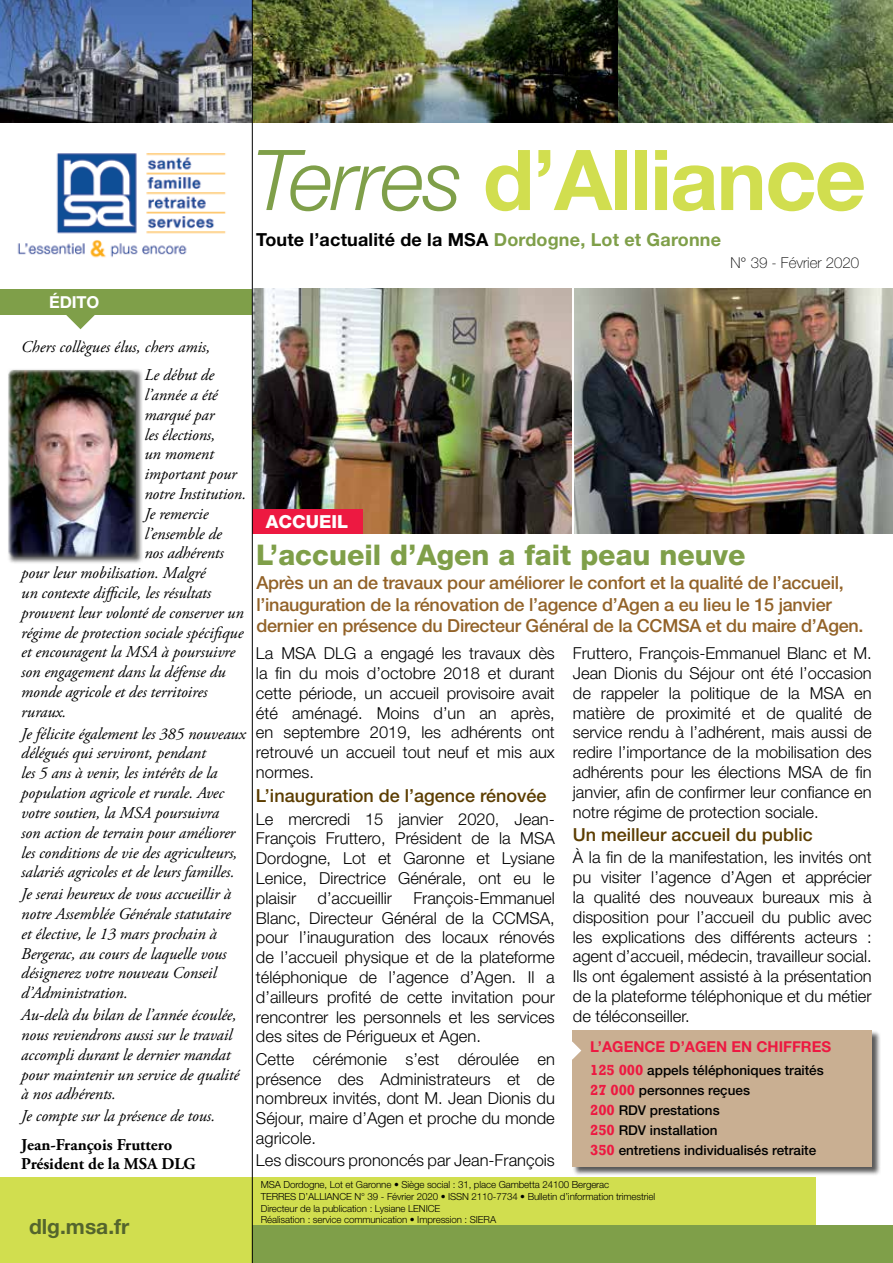
<style>
.page{position:relative;width:893px;height:1263px;background:#fff}
.page>*{position:absolute;margin:0;border:0;box-sizing:border-box;transform-origin:0 0}
.t1{font:700 84px "Helvetica Neue LT Std";letter-spacing:-.02em;color:#d1de4f}
.t2{font:800 28.5px "Helvetica Neue LT Std";color:#7f9f49}
.t3{font:700 21px "Helvetica Neue LT Std";color:#54652d}
.t4{font:500 18px/21.6px "Helvetica Neue LT Std";letter-spacing:-.015em;color:#926228}
.t5{font:500 18px "Helvetica Neue LT Std";color:#5c3d00}
.t6{font:700 18px "Helvetica Neue LT Std";letter-spacing:.01em;color:#000}
.t7{font:800 18px "Helvetica Neue LT Std";color:#fff}
.t8{font:300 16.5px/19.8px "Helvetica Neue LT Std";color:#000;text-align:justify}
.t9{font:italic 16.5px/19.8px "Adobe Garamond Pro";letter-spacing:-.005em;color:#000}
.t10{font:700 16.5px/19.8px "Adobe Garamond Pro";color:#000}
.t11{font:700 16.5px "Helvetica Neue LT Std";letter-spacing:-.01em;color:#fff}
.t12{font:700 15px "Helvetica Neue LT Std";color:#ed1941}
.t13{font:100 15px "Helvetica Neue LT Std";color:#000}
.t14{font:500 13.5px/20.1px "Helvetica Neue LT Std";color:#000}
.t15{font:300 9.75px/11.7px "Helvetica Neue LT Std";letter-spacing:-.01em;color:#000}
.s1{font-weight:300;font-style:italic;color:#7f9f49}
.s2{font-size:90px}
.s3{color:#7f9f49}
.s4{font-family:"Rockwell";font-weight:700;font-size:15px;color:#ed1941}
</style>
<div class="page">
<img style="left:253px;top:289px;width:318px;height:245px">
<img style="left:574px;top:289px;width:319px;height:245px">
<img style="left:0;top:0;width:252px;height:122px">
<img style="left:17px;top:153px;width:209px;height:105px">
<div style="left:0;top:1178px;width:816px;height:85px;background:#d1de4f"></div>
<div style="left:252px;top:1226px;width:641px;height:37px;background:#7f9f49"></div>
<div style="left:0;top:289px;width:252px;height:25px;background:#7f9f49"></div>
<svg style="left:66px;top:314px;width:29px;height:15px"></svg>
<img style="left:253px;top:0;width:365px;height:122px">
<div style="left:252px;top:509px;width:110px;height:25px;background:#ed1941"></div>
<img style="left:618px;top:0;width:275px;height:122px">
<div style="left:7px;top:369px;width:136px;height:196px;background:#000;opacity:.65"></div>
<img style="left:9px;top:370px;width:127px;height:187px">
<hr style="left:252px;top:0;width:1px;height:1263px;background:#000">
<div style="left:572px;top:1030px;width:309px;height:146px;background:#000;opacity:.65"></div>
<div style="left:573px;top:1030px;width:299px;height:137px;background:#c9af92"></div>
<svg style="left:572px;top:1041px;width:9px;height:18px"></svg>
<p class="t11" style="left:49px;top:291px;width:52px">ÉDITO</p>
<h1 class="t1" style="left:252px;top:128px;width:616px"><span class="s1">Terres</span> d’Allian<span class="s2">ce</span></h1>
<p class="t6" style="left:256px;top:228px;width:466px">Toute l’actualité de la MSA <span class="s3">Dordogne, Lot et Garonne</span></p>
<p class="t13" style="left:730px;top:254px;width:130px">N° 39 - Février 2020</p>
<p class="t9" style="left:21px;top:333px;width:194px;line-height:28.3px;text-align:right">Chers collègues élus, chers amis,<br>Le début de</p>
<p class="t9" style="left:144px;top:385px;width:75px">l’année a été</p>
<p class="t9" style="left:144px;top:405px;width:71px">marqué par</p>
<p class="t9" style="left:144px;top:425px;width:72px">les élections,</p>
<p class="t9" style="left:144px;top:445px;width:71px">un moment</p>
<p class="t9" style="left:144px;top:464px;width:94px">important pour</p>
<p class="t9" style="left:144px;top:484px;width:103px">notre Institution.</p>
<p class="t9" style="left:144px;top:504px;width:66px">Je remercie</p>
<p class="t9" style="left:144px;top:524px;width:79px">l’ensemble de</p>
<p class="t9" style="left:144px;top:544px;width:81px">nos adhérents</p>
<p class="t9" style="left:21px;top:563px;width:186px">pour leur mobilisation. Malgré</p>
<p class="t9" style="left:21px;top:583px;width:191px">un contexte difficile, les résultats</p>
<p class="t9" style="left:21px;top:603px;width:224px">prouvent leur volonté de conserver un</p>
<p class="t9" style="left:21px;top:623px;width:224px">régime de protection sociale spécifique</p>
<p class="t9" style="left:21px;top:643px;width:215px">et encouragent la MSA à poursuivre</p>
<p class="t9" style="left:21px;top:662px;width:206px">son engagement dans la défense du</p>
<p class="t9" style="left:21px;top:682px;width:188px">monde agricole et des territoires</p>
<p class="t9" style="left:21px;top:702px;width:47px">ruraux.</p>
<p class="t9" style="left:21px;top:724px;width:226px">Je félicite également les 385 nouveaux délégués qui serviront, pendant<br>les 5 ans à venir, les intérêts de la population agricole et rurale. Avec votre soutien, la MSA poursuivra<br>son action de terrain pour améliorer les conditions de vie des agriculteurs, salariés agricoles et de leurs familles.</p>
<p class="t9" style="left:21px;top:884px;width:211px">Je serai heureux de vous accueillir à notre Assemblée Générale statutaire et élective, le 13 mars prochain à<br>Bergerac, au cours de laquelle vous désignerez votre nouveau Conseil d’Administration.</p>
<p class="t9" style="left:21px;top:1005px;width:219px">Au-delà du bilan de l’année écoulée, nous reviendrons aussi sur le travail accompli durant le dernier mandat pour maintenir un service de qualité à nos adhérents.</p>
<p class="t9" style="left:21px;top:1107px;width:195px">Je compte sur la présence de tous.</p>
<p class="t10" style="left:21px;top:1135px;width:176px">Jean-François Fruttero<br>Président de la MSA DLG</p>
<p class="t3" style="left:29px;top:1214px;width:102px">dlg.msa.fr</p>
<p class="t7" style="left:266px;top:511px;width:84px">accueil</p>
<h2 class="t2" style="left:256px;top:538px;width:491px">L’accueil d’Agen a fait peau neuve</h2>
<p class="t4" style="left:256px;top:572px;width:609px">Après un an de travaux pour améliorer le confort et la qualité de l’accueil, l’inauguration de la rénovation de l’agence d’Agen a eu lieu le 15 janvier dernier en présence du Directeur Général de la CCMSA et du maire d’Agen.</p>
<p class="t8" style="left:256px;top:643px;width:300px">La MSA DLG a engagé les travaux dès la fin du mois d’octobre 2018 et durant cette période, un accueil provisoire avait été aménagé. Moins d’un an après, en septembre 2019, les adhérents ont retrouvé un accueil tout neuf et mis aux normes.</p>
<p class="t5" style="left:256px;top:785px;width:292px">L’inauguration de l’agence rénovée</p>
<p class="t8" style="left:256px;top:808px;width:300px">Le mercredi 15 janvier 2020, Jean-François Fruttero, Président de la MSA Dordogne, Lot et Garonne et Lysiane Lenice, Directrice Générale, ont eu le plaisir</p>
<p class="t8" style="left:256px;top:888px;width:300px;text-indent:157px">François-Emmanuel Blanc, Directeur Général de la CCMSA, pour l’inauguration des locaux rénovés de l’accueil physique et de la plateforme téléphonique de l’agence d’Agen. Il a d’ailleurs profité de cette invitation pour rencontrer les personnels et les services des sites de Périgueux et Agen.</p>
<p class="t8" style="left:256px;top:1048px;width:300px">Cette cérémonie s’est déroulée en présence des Administrateurs et de nombreux invités, dont M. Jean Dionis du Séjour, maire d’Agen et proche du monde agricole.</p>
<p class="t8" style="left:256px;top:1150px;width:300px">Les discours prononcés par Jean-François</p>
<p class="t8" style="left:318px;top:888px;width:76px">d’accueillir</p>
<p class="t8" style="left:573px;top:643px;width:300px">Fruttero, François-Emmanuel Blanc et M.<br>Jean Dionis du Séjour ont été l’occasion de rappeler la politique de la MSA en matière de proximité et de qualité de service rendu à l’adhérent, mais aussi de redire l’importance de la mobilisation des adhérents pour les élections MSA de fin janvier, afin de confirmer leur confiance en notre régime de protection sociale.</p>
<p class="t5" style="left:573px;top:824px;width:242px">Un meilleur accueil du public</p>
<p class="t8" style="left:573px;top:847px;width:300px">À la fin de la manifestation, les invités ont pu visiter l’agence d’Agen et apprécier la qualité des nouveaux bureaux mis à disposition pour l’accueil du public avec les explications des différents acteurs : agent d’accueil, médecin, travailleur social.<br>Ils ont également assisté à la présentation de la plateforme téléphonique et du métier de téléconseiller.</p>
<p class="t12" style="left:590px;top:1038px;width:241px">l’agence d’agen en chiffres</p>
<p class="t14" style="left:590px;top:1059px;width:235px"><span class="s4">125 000</span> appels téléphoniques traités<br><span class="s4">27 000</span> personnes reçues<br><span class="s4">200</span> RDV prestations<br><span class="s4">250</span> RDV installation<br><span class="s4">350</span> entretiens individualisés retraite</p>
<p class="t15" style="left:261px;top:1178px;width:396px">MSA Dordogne, Lot et Garonne • Siège social : 31, place Gambetta 24100 Bergerac<br>TERRES D’ALLIANCE N° 39 - Février 2020 • ISSN 2110-7734 • Bulletin d’information trimestriel Directeur de la publication : Lysiane LENICE<br>Réalisation : service communication • Impression : SIERA</p>
</div>
